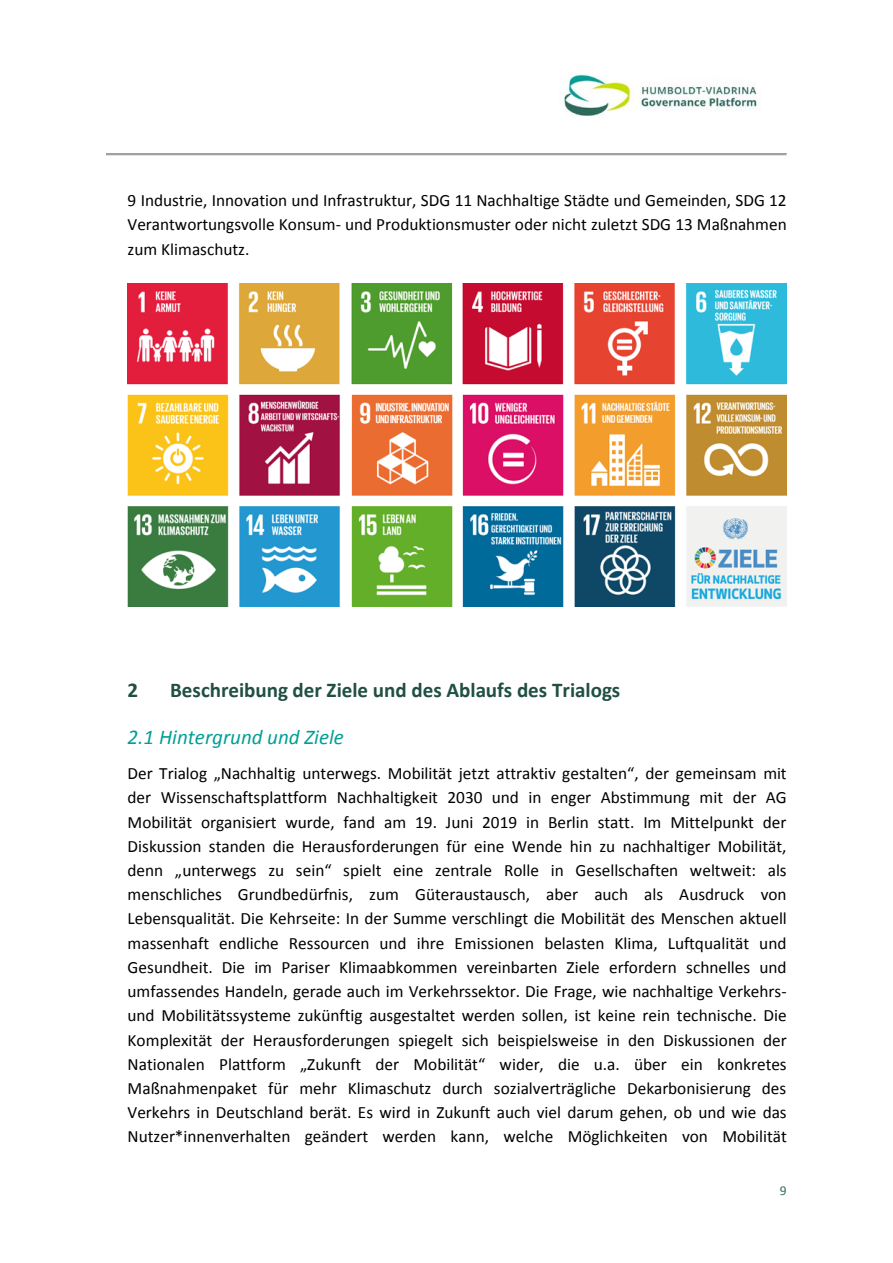
<style>
.page{position:relative;width:893px;height:1263px;background:#fff}
.page>*{position:absolute;margin:0;border:0;box-sizing:border-box;transform-origin:0 0}
.t1{font:700 21px "Calibri";color:#214f43}
.t2{font:italic 21px "Calibri";color:#00a096}
.t3{font:17.25px/24.2px "Calibri";color:#000;text-align:justify}
.t4{font:13.5px "Calibri";color:#2d6a5b}
</style>
<div class="page">
<hr style="left:106px;top:153px;width:681px;height:3px;background:#a0a0a0">
<hr style="left:107px;top:155px;width:679px;height:1px;background:#e3e3e3">
<img style="left:564px;top:74px;width:193px;height:42px">
<img style="left:128px;top:284px;width:659px;height:322px">
<p class="t3" style="left:128px;top:188px;width:661px">9 Industrie, Innovation und Infrastruktur, SDG 11 Nachhaltige Städte und Gemeinden, SDG 12<br>Verantwortungsvolle Konsum- und Produktionsmuster oder nicht zuletzt SDG 13 Maßnahmen zum Klimaschutz.</p>
<h1 class="t1" style="left:128px;top:677px;width:12px">2</h1>
<h1 class="t1" style="left:170px;top:677px;width:452px">Beschreibung der Ziele und des Ablaufs des Trialogs</h1>
<h2 class="t2" style="left:128px;top:723px;width:218px">2.1 Hintergrund und Ziele</h2>
<p class="t3" style="left:128px;top:761px;width:661px">Der Trialog „Nachhaltig unterwegs. Mobilität jetzt attraktiv gestalten“, der gemeinsam mit der Wissenschaftsplattform Nachhaltigkeit 2030 und in enger Abstimmung mit der AG Mobilität organisiert wurde, fand am 19. Juni 2019 in Berlin statt. Im Mittelpunkt der Diskussion standen die Herausforderungen für eine Wende hin zu nachhaltiger Mobilität, denn „unterwegs zu sein“ spielt eine zentrale Rolle in Gesellschaften weltweit: als menschliches Grundbedürfnis, zum Güteraustausch, aber auch als Ausdruck von Lebensqualität. Die Kehrseite: In der Summe verschlingt die Mobilität des Menschen aktuell massenhaft endliche Ressourcen und ihre Emissionen belasten Klima, Luftqualität und Gesundheit. Die im Pariser Klimaabkommen vereinbarten Ziele erfordern schnelles und umfassendes Handeln, gerade auch im Verkehrssektor. Die Frage, wie nachhaltige Verkehrs&shy;und Mobilitätssysteme zukünftig ausgestaltet werden sollen, ist keine rein technische. Die Komplexität der Herausforderungen spiegelt sich beispielsweise in den Diskussionen der Nationalen Plattform „Zukunft der Mobilität“ wider, die u.a. über ein konkretes Maßnahmenpaket für mehr Klimaschutz durch sozialverträgliche Dekarbonisierung des Verkehrs in Deutschland berät. Es wird in Zukunft auch viel darum gehen, ob und wie das Nutzer*innenverhalten geändert werden kann, welche Möglichkeiten von Mobilität</p>
<p class="t4" style="left:780px;top:1181px;width:8px">9</p>
</div>
